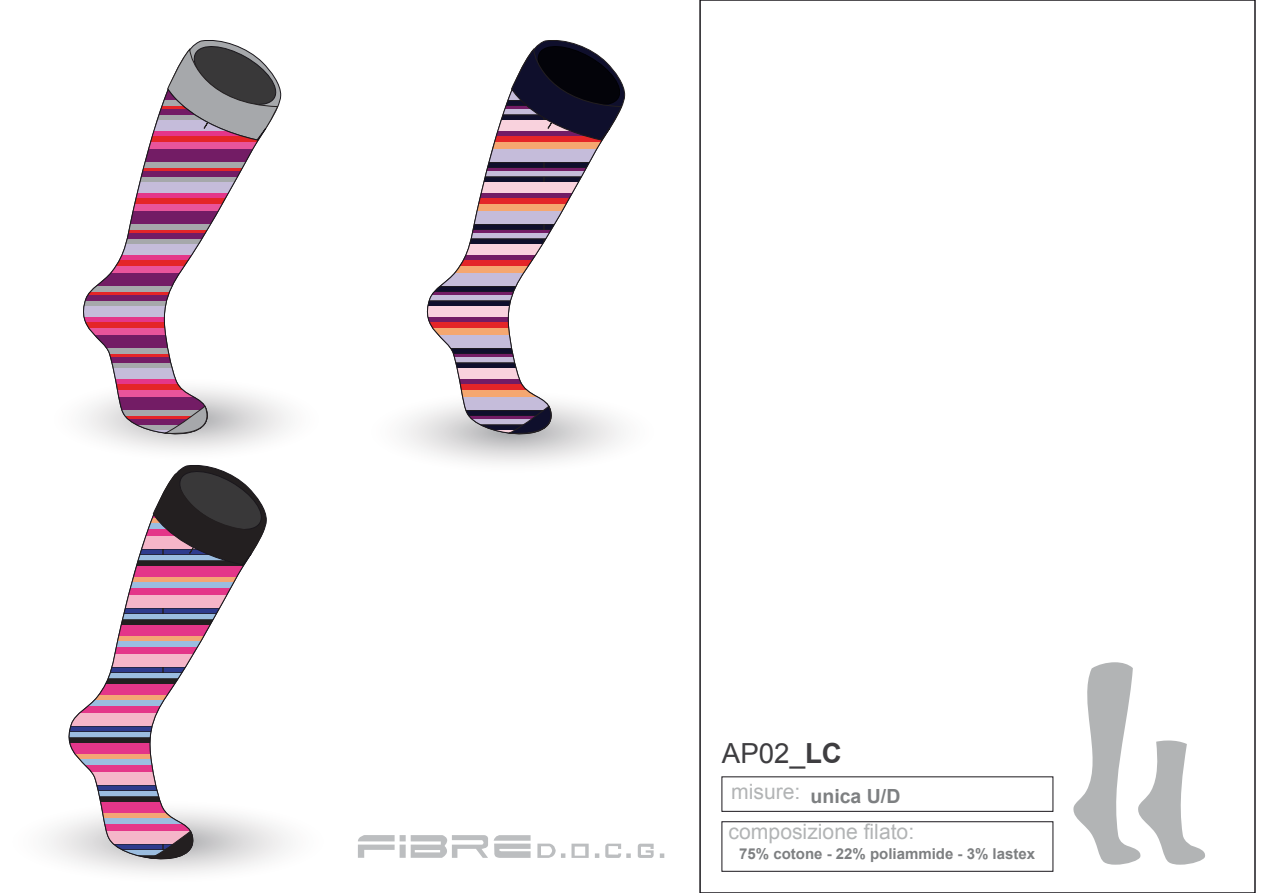
<style>
.page{position:relative;width:1263px;height:893px;background:#fff}
.page>*{position:absolute;margin:0;border:0;box-sizing:border-box;transform-origin:0 0}
.t1{font:27.75px "Arial";color:#3e3d40}
.t2{font:21.15px/39.8px "Arial";color:#b2b4b5}
.t3{font:700 19.5px "Arial";color:#7d7f81}
.t4{font:700 15px "Arial";color:#7d7f81}
.s1{font-weight:700}
</style>
<div class="page">
<div style="left:722px;top:821px;width:331px;height:50px;border:1px solid #1a171c"></div>
<svg style="left:404px;top:416px;width:205px;height:47px"></svg>
<svg style="left:358px;top:835px;width:173px;height:23px"></svg>
<svg style="left:595px;top:853px;width:4px;height:5px"></svg>
<svg style="left:660px;top:853px;width:4px;height:5px"></svg>
<svg style="left:537px;top:844px;width:28px;height:14px"></svg>
<svg style="left:571px;top:844px;width:18px;height:14px"></svg>
<svg style="left:605px;top:844px;width:26px;height:14px"></svg>
<svg style="left:638px;top:844px;width:16px;height:14px"></svg>
<svg style="left:1073px;top:662px;width:132px;height:203px"></svg>
<svg style="left:83px;top:91px;width:194px;height:355px"></svg>
<svg style="left:167px;top:43px;width:113px;height:103px"></svg>
<svg style="left:165px;top:404px;width:47px;height:32px;background:#997d8f"></svg>
<svg style="left:60px;top:515px;width:203px;height:356px"></svg>
<svg style="left:153px;top:467px;width:113px;height:105px"></svg>
<svg style="left:150px;top:829px;width:48px;height:32px;background:#8e7584"></svg>
<svg style="left:419px;top:91px;width:202px;height:355px"></svg>
<svg style="left:511px;top:46px;width:111px;height:101px;background:#4e3e4c"></svg>
<svg style="left:509px;top:404px;width:47px;height:32px;background:#665f75"></svg>
<h1 class="t1" style="left:722px;top:736px;width:122px">AP02_<span class="s1">LC</span></h1>
<h3 class="t3" style="left:810px;top:783px;width:91px">unica U/D</h3>
<h2 class="t2" style="left:729px;top:772px;width:187px">misure: composizione filato:</h2>
<p class="t4" style="left:739px;top:844px;width:297px">75% cotone - 22% poliammide - 3% lastex</p>
</div>
